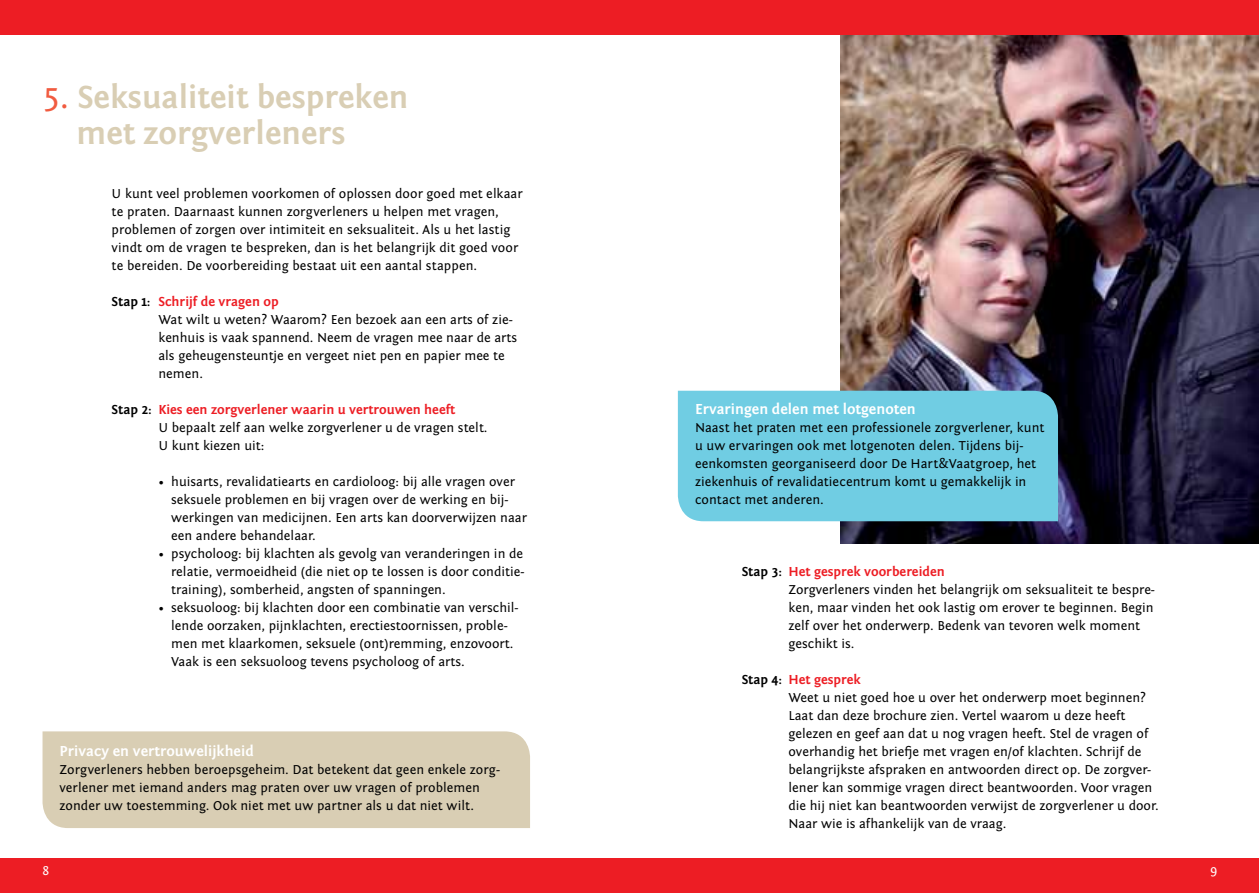
<style>
.page{position:relative;width:1259px;height:893px;background:#fff}
.page>*{position:absolute;margin:0;border:0;box-sizing:border-box;transform-origin:0 0}
.t1{font:700 33px/36px "Fontin Sans";color:#d9ceb4}
.t2{font:700 15px "Fontin Sans";color:#fff}
.t3{font:13.5px/18px "Fontin Sans";color:#000}
.t4{font:13.5px "Fontin Sans";color:#fff}
.s1{font-weight:400;font-size:34.5px;color:#f15b40}
.s2{font-weight:700}
.s3{font-weight:700;color:#ed1d24}
</style>
<div class="page">
<img style="left:840px;top:34px;width:419px;height:510px">
<div style="left:0;top:859px;width:1259px;height:34px;background:#ed1d24"></div>
<div style="left:0;top:0;width:1259px;height:34px;background:#ed1d24"></div>
<div style="left:678px;top:391px;width:380px;height:130px;background:#70cde3"></div>
<div style="left:43px;top:731px;width:487px;height:97px;background:#d9ceb4"></div>
<h1 class="t1" style="left:77px;top:80px;width:333px;text-indent:-34px"><span class="s1">5.</span> Seksualiteit bespreken met zorgverleners</h1>
<p class="t3" style="left:112px;top:185px;width:412px">U kunt veel problemen voorkomen of oplossen door goed met elkaar te praten. Daarnaast kunnen zorgverleners u helpen met vragen, problemen of zorgen over intimiteit en seksualiteit. Als u het lastig vindt om de vragen te bespreken, dan is het belangrijk dit goed voor te bereiden. De voorbereiding bestaat uit een aantal stappen.</p>
<p class="t3" style="left:158px;top:293px;width:360px;text-indent:-47px"><span class="s2">Stap 1:</span> <span class="s3">Schrijf de vragen op<br></span>Wat wilt u weten? Waarom? Een bezoek aan een arts of zie&shy;kenhuis is vaak spannend. Neem de vragen mee naar de arts als geheugensteuntje en vergeet niet pen en papier mee te nemen.</p>
<p class="t3" style="left:158px;top:401px;width:331px;text-indent:-47px"><span class="s2">Stap 2:</span> <span class="s3">Kies een zorgverlener waarin u vertrouwen heeft<br></span>U bepaalt zelf aan welke zorgverlener u de vragen stelt.<br>U kunt kiezen uit:</p>
<p class="t3" style="left:171px;top:473px;width:357px;text-indent:-13px">• huisarts, revalidatiearts en cardioloog: bij alle vragen over seksuele problemen en bij vragen over de werking en bij&shy;werkingen van medicijnen. Een arts kan doorverwijzen naar een andere behandelaar.</p>
<p class="t3" style="left:171px;top:545px;width:355px;text-align:justify;text-indent:-13px">• psycholoog: bij klachten als gevolg van veranderingen in de relatie, vermoeidheid (die niet op te lossen is door conditie&shy;training), somberheid, angsten of spanningen.</p>
<p class="t3" style="left:171px;top:599px;width:349px;text-indent:-13px">• seksuoloog: bij klachten door een combinatie van verschil&shy;lende oorzaken, pijnklachten, erectiestoornissen, proble&shy;men met klaarkomen, seksuele (ont)remming, enzovoort.<br>Vaak is een seksuoloog tevens psycholoog of arts.</p>
<p class="t2" style="left:60px;top:743px;width:196px">Privacy en vertrouwelijkheid</p>
<p class="t3" style="left:60px;top:761px;width:441px">Zorgverleners hebben beroepsgeheim. Dat betekent dat geen enkele zorg&shy;verlener met iemand anders mag praten over uw vragen of problemen zonder uw toestemming. Ook niet met uw partner als u dat niet wilt.</p>
<p class="t2" style="left:695px;top:401px;width:222px">Ervaringen delen met lotgenoten</p>
<p class="t3" style="left:695px;top:419px;width:351px">Naast het praten met een professionele zorgverlener, kunt u uw ervaringen ook met lotgenoten delen. Tijdens bij&shy;eenkomsten georganiseerd door De Hart&amp;Vaatgroep, het ziekenhuis of revalidatiecentrum komt u gemakkelijk in contact met anderen.</p>
<p class="t3" style="left:788px;top:563px;width:368px;text-indent:-47px"><span class="s2">Stap 3:</span> <span class="s3">Het gesprek voorbereiden<br></span>Zorgverleners vinden het belangrijk om seksualiteit te bespre&shy;ken, maar vinden het ook lastig om erover te beginnen. Begin zelf over het onderwerp. Bedenk van tevoren welk moment geschikt is.</p>
<p class="t3" style="left:788px;top:671px;width:372px;text-indent:-47px"><span class="s2">Stap 4:</span> <span class="s3">Het gesprek<br></span>Weet u niet goed hoe u over het onderwerp moet beginnen?<br>Laat dan deze brochure zien. Vertel waarom u deze heeft gelezen en geef aan dat u nog vragen heeft. Stel de vragen of overhandig het briefje met vragen en/of klachten. Schrijf de belangrijkste afspraken en antwoorden direct op. De zorgver&shy;lener kan sommige vragen direct beantwoorden. Voor vragen die hij niet kan beantwoorden verwijst de zorgverlener u door.<br>Naar wie is afhankelijk van de vraag.</p>
<p class="t4" style="left:43px;top:863px;width:8px">8</p>
<p class="t4" style="left:1210px;top:863px;width:8px">9</p>
</div>
